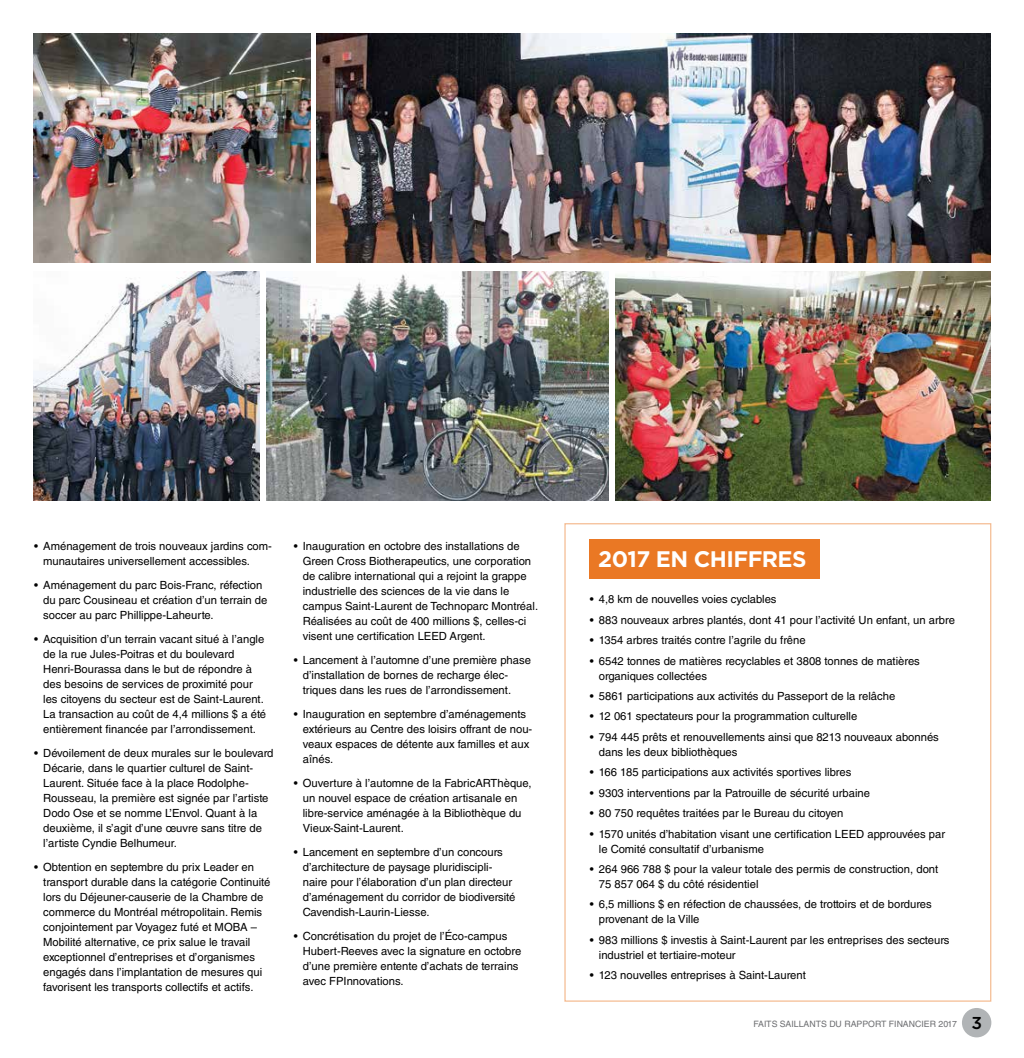
<style>
.page{position:relative;width:1024px;height:1058px;background:#fff}
.page>*{position:absolute;margin:0;border:0;box-sizing:border-box;transform-origin:0 0}
.t1{font:700 22.5px "Gotham";letter-spacing:-.025em;color:#fff}
.t2{font:11.25px/15px "Helvetica LT Std";color:#000}
.t3{font:8.75px "Helvetica LT Std";color:#6d6e71}
.s1{font-family:"Gotham";font-weight:500;font-size:17.25px;color:#000}
</style>
<div class="page">
<div style="left:589px;top:539px;width:230px;height:39px;background:#ea7824"></div>
<img style="left:34px;top:34px;width:276px;height:228px">
<img style="left:615px;top:271px;width:375px;height:229px">
<img style="left:316px;top:34px;width:674px;height:229px">
<img style="left:266px;top:271px;width:343px;height:229px">
<img style="left:34px;top:271px;width:225px;height:229px">
<div style="left:962px;top:1007px;width:29px;height:30px;background:#b1b4b6;border-radius:50%"></div>
<p class="t2" style="left:43px;top:538px;width:230px;text-indent:-9px">• Aménagement de trois nouveaux jardins com&shy;munautaires universellement accessibles.</p>
<p class="t2" style="left:43px;top:577px;width:226px;text-indent:-9px">• Aménagement du parc Bois-Franc, réfection du parc Cousineau et création d’un terrain de soccer au parc Phillippe-Laheurte.</p>
<p class="t2" style="left:43px;top:631px;width:224px;text-indent:-9px">• Acquisition d’un terrain vacant situé à l’angle de la rue Jules-Poitras et du boulevard Henri-Bourassa dans le but de répondre à des besoins de services de proximité pour les citoyens du secteur est de Saint-Laurent.<br>La transaction au coût de 4,4 millions $ a été entièrement financée par l’arrondissement.</p>
<p class="t2" style="left:43px;top:745px;width:232px;text-indent:-9px">• Dévoilement de deux murales sur le boulevard Décarie, dans le quartier culturel de Saint-Laurent. Située face à la place Rodolphe-Rousseau, la première est signée par l’artiste Dodo Ose et se nomme L’Envol. Quant à la deuxième, il s’agit d’une œuvre sans titre de l’artiste Cyndie Belhumeur.</p>
<p class="t2" style="left:43px;top:859px;width:229px;text-indent:-9px">• Obtention en septembre du prix Leader en transport durable dans la catégorie Continuité lors du Déjeuner-causerie de la Chambre de commerce du Montréal métropolitain. Remis conjointement par Voyagez futé et MOBA – Mobilité alternative, ce prix salue le travail exceptionnel d’entreprises et d’organismes engagés dans l’implantation de mesures qui favorisent les transports collectifs et actifs.</p>
<p class="t2" style="left:303px;top:538px;width:237px;text-indent:-9px">• Inauguration en octobre des installations de Green Cross Biotherapeutics, une corporation de calibre international qui a rejoint la grappe industrielle des sciences de la vie dans le campus Saint-Laurent de Technoparc Montréal.<br>Réalisées au coût de 400 millions $, celles-ci visent une certification LEED Argent.</p>
<p class="t2" style="left:303px;top:652px;width:230px;text-indent:-9px">• Lancement à l’automne d’une première phase d’installation de bornes de recharge élec&shy;triques dans les rues de l’arrondissement.</p>
<p class="t2" style="left:303px;top:706px;width:231px;text-indent:-9px">• Inauguration en septembre d’aménagements extérieurs au Centre des loisirs offrant de nou&shy;veaux espaces de détente aux familles et aux aînés.</p>
<p class="t2" style="left:303px;top:775px;width:230px;text-indent:-9px">• Ouverture à l’automne de la FabricARThèque, un nouvel espace de création artisanale en libre-service aménagée à la Bibliothèque du Vieux-Saint-Laurent.</p>
<p class="t2" style="left:303px;top:844px;width:214px;text-indent:-9px">• Lancement en septembre d’un concours d’architecture de paysage pluridiscipli&shy;naire pour l’élaboration d’un plan directeur d’aménagement du corridor de biodiversité Cavendish-Laurin-Liesse.</p>
<p class="t2" style="left:303px;top:928px;width:220px;text-indent:-9px">• Concrétisation du projet de l’Éco-campus Hubert-Reeves avec la signature en octobre d’une première entente d’achats de terrains avec FPInnovations.</p>
<h1 class="t1" style="left:598px;top:544px;width:210px">2017 EN CHIFFRES</h1>
<p class="t2" style="left:590px;top:592px;width:188px">• 4,8 km de nouvelles voies cyclables</p>
<p class="t2" style="left:590px;top:612px;width:367px">• 883 nouveaux arbres plantés, dont 41 pour l’activité Un enfant, un arbre</p>
<p class="t2" style="left:590px;top:632px;width:217px">• 1354 arbres traités contre l’agrile du frêne</p>
<p class="t2" style="left:599px;top:653px;width:322px;text-indent:-9px">• 6542 tonnes de matières recyclables et 3808 tonnes de matières organiques collectées</p>
<p class="t2" style="left:590px;top:688px;width:307px">• 5861 participations aux activités du Passeport de la relâche</p>
<p class="t2" style="left:590px;top:709px;width:269px">• 12 061 spectateurs pour la programmation culturelle</p>
<p class="t2" style="left:599px;top:729px;width:341px;text-indent:-9px">• 794 445 prêts et renouvellements ainsi que 8213 nouveaux abonnés dans les deux bibliothèques</p>
<p class="t2" style="left:590px;top:764px;width:263px">• 166 185 participations aux activités sportives libres</p>
<p class="t2" style="left:590px;top:785px;width:282px">• 9303 interventions par la Patrouille de sécurité urbaine</p>
<p class="t2" style="left:590px;top:805px;width:255px">• 80 750 requêtes traitées par le Bureau du citoyen</p>
<p class="t2" style="left:599px;top:826px;width:348px;text-indent:-9px">• 1570 unités d’habitation visant une certification LEED approuvées par le Comité consultatif d’urbanisme</p>
<p class="t2" style="left:599px;top:861px;width:341px;text-indent:-9px">• 264 966 788 $ pour la valeur totale des permis de construction, dont<br>75 857 064 $ du côté résidentiel</p>
<p class="t2" style="left:599px;top:896px;width:334px;text-indent:-9px">• 6,5 millions $ en réfection de chaussées, de trottoirs et de bordures provenant de la Ville</p>
<p class="t2" style="left:599px;top:932px;width:352px;text-indent:-9px">• 983 millions $ investis à Saint-Laurent par les entreprises des secteurs industriel et tertiaire-moteur</p>
<p class="t2" style="left:590px;top:967px;width:218px">• 123 nouvelles entreprises à Saint-Laurent</p>
<p class="t3" style="left:753px;top:1018px;width:230px">FAITS SAILLANTS DU RAPPORT FINANCIER 2017 <span class="s1">3</span></p>
</div>
